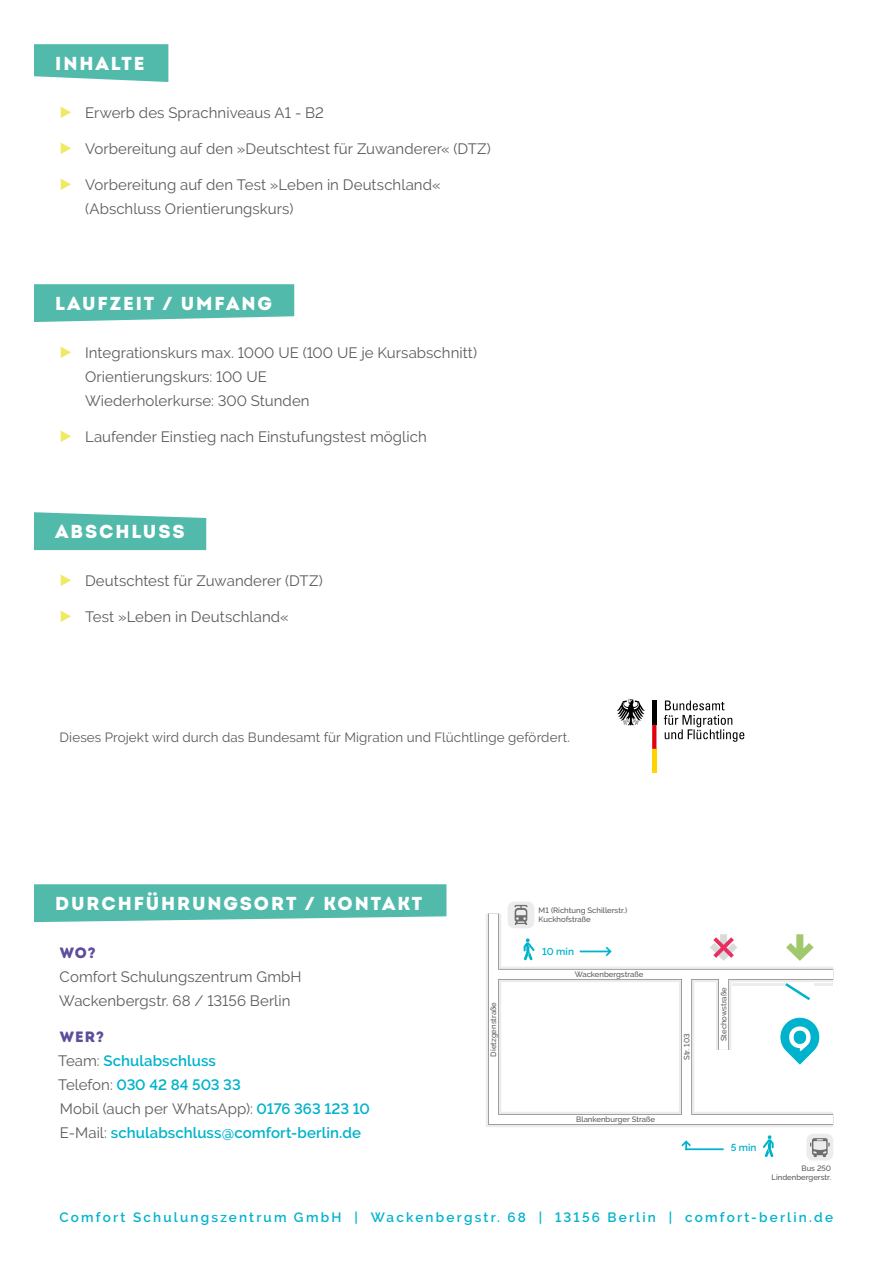
<style>
.page{position:relative;width:893px;height:1263px;background:#fff}
.page>*{position:absolute;margin:0;border:0;box-sizing:border-box;transform-origin:0 0}
.t1{font:900 18.75px "Intro";letter-spacing:.1em;color:#fff}
.t2{font:15px/24px "Raleway";letter-spacing:.005em;color:#5a5b5a}
.t3{font:600 15px/24px "Raleway";letter-spacing:.005em;color:#00b3cc}
.t4{font:15px "Intro Rust Base";color:#5d4d9c}
.t5{font:600 13.5px "Raleway";letter-spacing:.165em;color:#00b3cc}
.t6{font:13.35px "Raleway";letter-spacing:.01em;color:#5a5b5a}
.t7{font:600 10.05px "Raleway";color:#00b3cc}
.t8{font:500 7.65px/9.3px "Raleway";color:#565655}
.s1{font-family:"Sarabun";font-size:19.5px;color:#f1e966}
.s2{font-weight:400;color:#5a5b5a}
</style>
<div class="page">
<svg style="left:34px;top:284px;width:260px;height:38px;background:#5fbfb1"></svg>
<svg style="left:34px;top:884px;width:412px;height:38px;background:#5fbfb1"></svg>
<svg style="left:34px;top:44px;width:134px;height:38px;background:#5fbfb1"></svg>
<svg style="left:486px;top:913px;width:348px;height:214px"></svg>
<svg style="left:779px;top:1017px;width:41px;height:49px"></svg>
<svg style="left:786px;top:934px;width:28px;height:27px"></svg>
<svg style="left:709px;top:933px;width:29px;height:29px"></svg>
<hr style="left:732px;top:983px;width:53px;height:2px;background:#ececec">
<svg style="left:785px;top:983px;width:48px;height:17px"></svg>
<svg style="left:524px;top:938px;width:10px;height:22px"></svg>
<svg style="left:580px;top:947px;width:32px;height:9px"></svg>
<svg style="left:762px;top:1135px;width:12px;height:23px"></svg>
<div style="left:508px;top:901px;width:26px;height:27px;background:#ececec;border-radius:7px"></div>
<svg style="left:514px;top:905px;width:14px;height:20px"></svg>
<div style="left:806px;top:1134px;width:27px;height:26px;background:#ececec;border-radius:7px"></div>
<svg style="left:810px;top:1138px;width:20px;height:19px"></svg>
<svg style="left:681px;top:1140px;width:10px;height:8px"></svg>
<hr style="left:685px;top:1148px;width:39px;height:2px;background:#00b3cc">
<svg style="left:34px;top:512px;width:172px;height:38px;background:#60bfb1"></svg>
<hr style="left:652px;top:749px;width:4px;height:24px;background:#ffd400">
<svg style="left:652px;top:725px;width:4px;height:24px"></svg>
<hr style="left:652px;top:701px;width:4px;height:24px;background:#000">
<svg style="left:617px;top:699px;width:28px;height:26px"></svg>
<svg style="left:664px;top:700px;width:80px;height:42px"></svg>
<p class="t1" style="left:55px;top:51px;width:91px">INHALTE</p>
<p class="t2" style="left:59px;top:101px;width:266px"><span class="s1">▶</span> Erwerb des Sprachniveaus A1 - B2</p>
<p class="t2" style="left:59px;top:137px;width:433px"><span class="s1">▶</span> Vorbereitung auf den »Deutschtest für Zuwanderer« (DTZ)</p>
<p class="t2" style="left:85px;top:173px;width:357px;text-indent:-26px"><span class="s1">▶</span> Vorbereitung auf den Test »Leben in Deutschland« (Abschluss Orientierungskurs)</p>
<p class="t1" style="left:55px;top:291px;width:218px">LAUFZEIT / UMFANG</p>
<p class="t2" style="left:85px;top:341px;width:394px;text-indent:-26px"><span class="s1">▶</span> Integrationskurs max. 1000 UE (100 UE je Kursabschnitt)<br>Orientierungskurs: 100 UE<br>Wiederholerkurse: 300 Stunden</p>
<p class="t2" style="left:59px;top:425px;width:369px"><span class="s1">▶</span> Laufender Einstieg nach Einstufungstest möglich</p>
<p class="t1" style="left:55px;top:519px;width:131px">ABSCHLUSS</p>
<p class="t2" style="left:59px;top:569px;width:265px"><span class="s1">▶</span> Deutschtest für Zuwanderer (DTZ)</p>
<p class="t2" style="left:59px;top:605px;width:231px"><span class="s1">▶</span> Test »Leben in Deutschland«</p>
<p class="t6" style="left:60px;top:730px;width:512px">Dieses Projekt wird durch das Bundesamt für Migration und Flüchtlinge gefördert.</p>
<p class="t1" style="left:55px;top:891px;width:368px">DURCHFÜHRUNGSORT / KONTAKT</p>
<p class="t4" style="left:60px;top:943px;width:37px">WO?</p>
<p class="t2" style="left:59px;top:965px;width:244px">Comfort Schulungszentrum GmbH<br>Wackenbergstr. 68 / 13156 Berlin</p>
<p class="t4" style="left:60px;top:1027px;width:46px">WER?</p>
<p class="t3" style="left:58px;top:1049px;width:313px"><span class="s2">Team:</span> Schulabschluss<br><span class="s2">Telefon:</span> 030 42 84 503 33<br><span class="s2">Mobil (auch per WhatsApp):</span> 0176 363 123 10<br><span class="s2">E-Mail:</span> schulabschluss@comfort-berlin.de</p>
<p class="t8" style="left:489px;top:1056px;width:56px;rotate:-90deg">Dietzgenstraße</p>
<p class="t8" style="left:539px;top:905px;width:90px">M 1 (Richtung Schillerstr.)<br>Kuckhofstraße</p>
<p class="t7" style="left:542px;top:945px;width:33px">10 min</p>
<p class="t8" style="left:575px;top:970px;width:70px">Wackenbergstraße</p>
<p class="t8" style="left:576px;top:1115px;width:80px">Blankenburger Straße</p>
<p class="t8" style="left:682px;top:1060px;width:28px;rotate:-90deg">Str. 103</p>
<p class="t8" style="left:719px;top:1041px;width:55px;rotate:-90deg">Stechowstraße</p>
<p class="t7" style="left:731px;top:1142px;width:27px">5 min</p>
<p class="t8" style="left:772px;top:1163px;width:61px;text-align:right">Bus 250<br>Lindenbergerstr.</p>
<p class="t5" style="left:60px;top:1210px;width:775px">Comfort Schulungszentrum GmbH | Wackenbergstr. 68 | 13156 Berlin | comfort-berlin.de</p>
</div>
